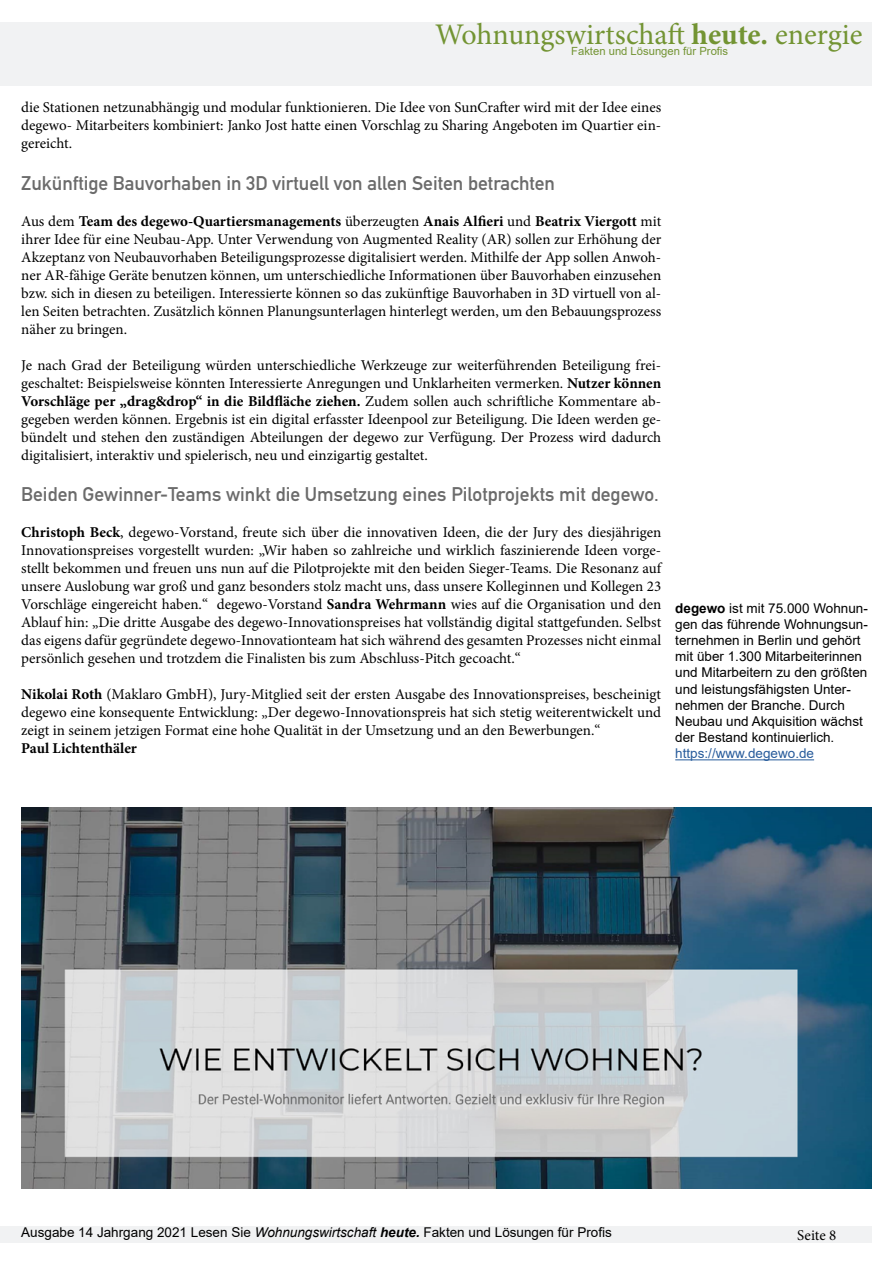
<style>
.page{position:relative;width:893px;height:1263px;background:#fff}
.page>*{position:absolute;margin:0;border:0;box-sizing:border-box;transform-origin:0 0}
.t1{font:30px "Minion Pro";color:#739433}
.t2{font:19.5px "DIN Mittelschrift Std";color:#6b6b6b}
.t3{font:15px/18px "Minion Pro";color:#000;text-align:justify}
.t4{font:700 15px "Minion Pro";color:#000}
.t5{font:13.5px/16.2px "Arial";color:#000}
.t6{font:13.5px "Arial";color:#275b9b}
.t7{font:11.25px "Arial";color:#739433}
.s1{font-weight:700}
.s2{font-style:italic}
.s3{font-weight:700;font-style:italic}
</style>
<div class="page">
<div style="left:0;top:22px;width:872px;height:63px;background:#f1f2f3"></div>
<div style="left:0;top:1226px;width:872px;height:16px;background:#f1f2f3"></div>
<hr style="left:675px;top:759px;width:139px;height:1px;background:#275b9b">
<img style="left:21px;top:808px;width:851px;height:380px">
<h1 class="t1" style="left:435px;top:14px;width:429px">Wohnungswirtschaft <span class="s1">heute.</span> energie</h1>
<p class="t7" style="left:571px;top:43px;width:158px">Fakten und Lösungen für Profis</p>
<p class="t3" style="left:21px;top:98px;width:641px">die Stationen netzunabhängig und modular funktionieren. Die Idee von SunCrafter wird mit der Idee eines degewo- Mitarbeiters kombiniert: Janko Jost hatte einen Vorschlag zu Sharing Angeboten im Quartier ein&shy;gereicht.</p>
<h2 class="t2" style="left:21px;top:171px;width:535px">Zukünftige Bauvorhaben in 3D virtuell von allen Seiten betrachten</h2>
<p class="t3" style="left:21px;top:212px;width:641px">Aus dem <span class="s1">Team des degewo-Quartiersmanagements</span> überzeugten <span class="s1">Anais Alfieri</span> und <span class="s1">Beatrix Viergott</span> mit ihrer Idee für eine Neubau-App. Unter Verwendung von Augmented Reality (AR) sollen zur Erhöhung der Akzeptanz von Neubauvorhaben Beteiligungsprozesse digitalisiert werden. Mithilfe der App sollen Anwoh&shy;ner AR-fähige Geräte benutzen können, um unterschiedliche Informationen über Bauvorhaben einzusehen bzw. sich in diesen zu beteiligen. Interessierte können so das zukünftige Bauvorhaben in 3D virtuell von al&shy;len Seiten betrachten. Zusätzlich können Planungsunterlagen hinterlegt werden, um den Bebauungsprozess näher zu bringen.</p>
<p class="t3" style="left:21px;top:356px;width:641px">Je nach Grad der Beteiligung würden unterschiedliche Werkzeuge zur weiterführenden Beteiligung frei&shy;geschaltet: Beispielsweise könnten Interessierte Anregungen und Unklarheiten vermerken. <span class="s1">Nutzer können Vorschläge per „drag&amp;drop“ in die Bildfläche ziehen.</span> Zudem sollen auch schriftliche Kommentare ab&shy;gegeben werden können. Ergebnis ist ein digital erfasster Ideenpool zur Beteiligung. Die Ideen werden ge&shy;bündelt und stehen den zuständigen Abteilungen der degewo zur Verfügung. Der Prozess wird dadurch digitalisiert, interaktiv und spielerisch, neu und einzigartig gestaltet.</p>
<h2 class="t2" style="left:21px;top:483px;width:639px">Beiden Gewinner-Teams winkt die Umsetzung eines Pilotprojekts mit degewo.</h2>
<p class="t3" style="left:21px;top:523px;width:642px"><span class="s1">Christoph Beck</span>, degewo-Vorstand, freute sich über die innovativen Ideen, die der Jury des diesjährigen Innovationspreises vorgestellt wurden: „Wir haben so zahlreiche und wirklich faszinierende Ideen vorge&shy;stellt bekommen und freuen uns nun auf die Pilotprojekte mit den beiden Sieger-Teams. Die Resonanz auf unsere Auslobung war groß und ganz besonders stolz macht uns, dass unsere Kolleginnen und Kollegen 23<br>Vorschläge eingereicht haben.“ degewo-Vorstand <span class="s1">Sandra Wehrmann</span> wies auf die Organisation und den Ablauf hin: „Die dritte Ausgabe des degewo-Innovationspreises hat vollständig digital stattgefunden. Selbst das eigens dafür gegründete degewo-Innovationteam hat sich während des gesamten Prozesses nicht einmal persönlich gesehen und trotzdem die Finalisten bis zum Abschluss-Pitch gecoacht.“</p>
<p class="t3" style="left:21px;top:685px;width:641px"><span class="s1">Nikolai Roth</span> (Maklaro GmbH), Jury-Mitglied seit der ersten Ausgabe des Innovationspreises, bescheinigt degewo eine konsequente Entwicklung: „Der degewo-Innovationspreis hat sich stetig weiterentwickelt und zeigt in seinem jetzigen Format eine hohe Qualität in der Umsetzung und an den Bewerbungen.“</p>
<p class="t4" style="left:21px;top:738px;width:117px">Paul Lichtenthäler</p>
<p class="t5" style="left:675px;top:600px;width:194px"><span class="s1">degewo</span> ist mit 75.000 Wohnun&shy;gen das führende Wohnungsun&shy;ternehmen in Berlin und gehört mit über 1.300 Mitarbeiterinnen und Mitarbeitern zu den größten und leistungsfähigsten Unter&shy;nehmen der Branche. Durch<br>Neubau und Akquisition wächst der Bestand kontinuierlich.</p>
<p class="t6" style="left:675px;top:744px;width:140px">https://www.degewo.de</p>
<p class="t5" style="left:21px;top:1224px;width:592px">Ausgabe 14 Jahrgang 2021 Lesen Sie <span class="s2">Wohnungswirtschaft</span> <span class="s3">heute.</span> Fakten und Lösungen für Profis</p>
<p class="t3" style="left:797px;top:1226px;width:40px">Seite 8</p>
</div>
